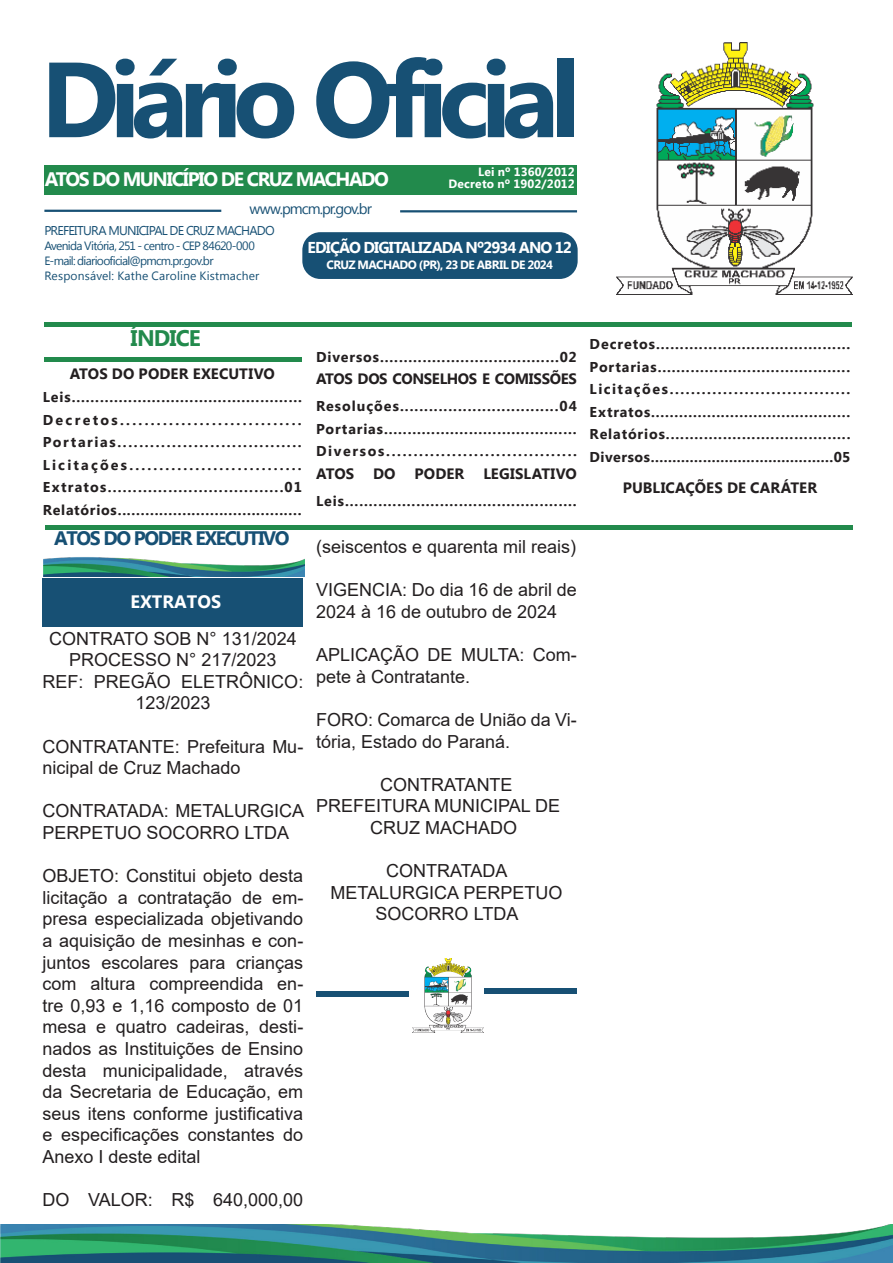
<style>
.page{position:relative;width:893px;height:1263px;background:#fff}
.page>*{position:absolute;margin:0;border:0;box-sizing:border-box;transform-origin:0 0}
.t1{font:700 106.5px "Myanmar Text";letter-spacing:-.085em;color:#175074}
.t2{font:700 22.5px "Myanmar Text";letter-spacing:-.04em;color:#228a4c}
.t3{font:700 19.5px "Myanmar Text";letter-spacing:-.075em;color:#fff}
.t4{font:700 19.5px "Myanmar Text";letter-spacing:-.07em;color:#175074}
.t5{font:18px/21.6px "Arial";color:#231f20}
.t6{font:700 18px "Myanmar Text";color:#fff}
.t7{font:700 15.75px "Myanmar Text";letter-spacing:-.055em;color:#fff}
.t8{font:700 15px "Myanmar Text";color:#231f20}
.t9{font:700 15px "Myanmar Text";letter-spacing:-.025em;color:#231f20}
.t10{font:15px "Myanmar Text";letter-spacing:-.065em;color:#175074}
.t11{font:700 14.25px/22.5px "Myanmar Text";letter-spacing:.065em;color:#231f20}
.t12{font:700 14.25px "Myanmar Text";letter-spacing:.035em;color:#231f20}
.t13{font:700 14.25px "Myanmar Text";letter-spacing:.085em;color:#231f20}
.t14{font:700 14.25px "Myanmar Text";letter-spacing:.105em;color:#231f20}
.t15{font:700 14.25px "Myanmar Text";letter-spacing:.115em;color:#231f20}
.t16{font:700 14.25px "Myanmar Text";letter-spacing:.11em;color:#231f20}
.t17{font:700 14.25px "Myanmar Text";letter-spacing:.15em;color:#231f20}
.t18{font:700 14.25px "Myanmar Text";letter-spacing:.16em;color:#231f20}
.t19{font:12.75px "Myanmar Text";letter-spacing:-.06em;color:#175074}
.t20{font:12px "Myanmar Text";letter-spacing:-.05em;color:#175074}
.t21{font:12px "Myanmar Text";letter-spacing:.015em;color:#175074}
.t22{font:700 12px "Myanmar Text";letter-spacing:-.05em;color:#fff}
.t23{font:700 12px "Myanmar Text";letter-spacing:.015em;color:#fff}
.t24{font:700 12px "Myanmar Text";letter-spacing:-.01em;color:#fff}
</style>
<div class="page">
<img style="left:616px;top:42px;width:236px;height:252px">
<div style="left:44px;top:165px;width:533px;height:29px;background:#228a4c"></div>
<hr style="left:44px;top:210px;width:177px;height:2px;background:#175074">
<hr style="left:400px;top:210px;width:177px;height:2px;background:#175074">
<div style="left:302px;top:232px;width:276px;height:47px;background:#175074;border-radius:18px"></div>
<hr style="left:44px;top:322px;width:808px;height:4px;background:#228a4c">
<hr style="left:45px;top:525px;width:808px;height:4px;background:#228a4c">
<div style="left:44px;top:357px;width:258px;height:5px;background:#228a4c"></div>
<img style="left:0;top:1224px;width:893px;height:39px">
<img style="left:43px;top:557px;width:261px;height:20px">
<svg style="left:316px;top:991px;width:93px;height:6px"></svg>
<img style="left:413px;top:959px;width:70px;height:74px">
<svg style="left:484px;top:988px;width:93px;height:6px"></svg>
<div style="left:43px;top:578px;width:260px;height:49px;background:#175074"></div>
<p class="t1" style="left:41px;top:38px;width:541px">Diário Oficial</p>
<p class="t3" style="left:45px;top:168px;width:346px">ATOS DO MUNICÍPIO DE CRUZ MACHADO</p>
<p class="t24" style="left:478px;top:164px;width:98px">Lei nº 1360/2012</p>
<p class="t23" style="left:448px;top:176px;width:128px">Decreto nº 1902/2012</p>
<p class="t10" style="left:249px;top:200px;width:124px">www.pmcm.pr.gov.br</p>
<p class="t19" style="left:44px;top:223px;width:232px">PREFEITURA MUNICIPAL DE CRUZ MACHADO</p>
<p class="t20" style="left:44px;top:239px;width:212px">Avenida Vitória, 251 - centro - CEP 84620-000</p>
<p class="t20" style="left:44px;top:254px;width:171px">E-mail: diariooficial@pmcm.pr.gov.br</p>
<p class="t21" style="left:44px;top:269px;width:217px">Responsável: Kathe Caroline Kistmacher</p>
<p class="t7" style="left:308px;top:238px;width:266px">EDIÇÃO DIGITALIZADA Nº2934 ANO 12</p>
<p class="t22" style="left:326px;top:258px;width:228px">CRUZ MACHADO (PR), 23 DE ABRIL DE 2024</p>
<p class="t2" style="left:131px;top:325px;width:72px">ÍNDICE</p>
<p class="t8" style="left:70px;top:365px;width:207px">ATOS DO PODER EXECUTIVO</p>
<p class="t11" style="left:43px;top:386px;width:261px">Leis.................................................</p>
<p class="t18" style="left:43px;top:411px;width:260px">Decretos..............................</p>
<p class="t16" style="left:43px;top:434px;width:260px">Portarias..................................</p>
<p class="t17" style="left:43px;top:456px;width:260px">Licitações.............................</p>
<p class="t13" style="left:43px;top:479px;width:261px">Extratos...................................01</p>
<p class="t11" style="left:43px;top:498px;width:260px">Relatórios........................................</p>
<p class="t4" style="left:54px;top:527px;width:237px">ATOS DO PODER EXECUTIVO</p>
<p class="t6" style="left:131px;top:592px;width:92px">EXTRATOS</p>
<p class="t5" style="left:49px;top:627px;width:249px">CONTRATO SOB N° 131/2024</p>
<p class="t5" style="left:69px;top:649px;width:209px">PROCESSO N° 217/2023</p>
<p class="t5" style="left:43px;top:670px;width:262px;text-align:center">REF: PREGÃO ELETRÔNICO:<br>123/2023</p>
<p class="t5" style="left:43px;top:735px;width:262px">CONTRATANTE: Prefeitura Mu&shy;nicipal de Cruz Machado</p>
<p class="t5" style="left:43px;top:800px;width:263px">CONTRATADA: METALURGICA<br>PERPETUO SOCORRO LTDA</p>
<p class="t5" style="left:43px;top:865px;width:262px;text-align:justify">OBJETO: Constitui objeto desta licitação a contratação de em&shy;presa especializada objetivando a aquisição de mesinhas e con&shy;juntos escolares para crianças com altura compreendida en&shy;tre 0,93 e 1,16 composto de 01 mesa e quatro cadeiras, desti&shy;nados as Instituições de Ensino desta municipalidade, através da Secretaria de Educação, em seus itens conforme justificativa e especificações constantes do Anexo I deste edital</p>
<p class="t5" style="left:43px;top:1189px;width:262px">DO VALOR: R$ 640,000,00</p>
<p class="t11" style="left:316px;top:345px;width:262px">Diversos......................................02</p>
<p class="t9" style="left:316px;top:370px;width:262px">ATOS DOS CONSELHOS E COMISSÕES</p>
<p class="t11" style="left:316px;top:395px;width:262px">Resoluções.................................04<br>Portarias.........................................</p>
<p class="t15" style="left:316px;top:443px;width:262px">Diversos...................................</p>
<p class="t8" style="left:316px;top:465px;width:40px">ATOS</p>
<p class="t8" style="left:373px;top:465px;width:24px">DO</p>
<p class="t8" style="left:415px;top:465px;width:51px">PODER</p>
<p class="t8" style="left:483px;top:465px;width:95px">LEGISLATIVO</p>
<p class="t11" style="left:316px;top:489px;width:262px">Leis.................................................</p>
<p class="t5" style="left:316px;top:536px;width:262px">(seiscentos e quarenta mil reais)</p>
<p class="t5" style="left:316px;top:579px;width:262px">VIGENCIA: Do dia 16 de abril de<br>2024 à 16 de outubro de 2024</p>
<p class="t5" style="left:316px;top:644px;width:262px">APLICAÇÃO DE MULTA: Com&shy;pete à Contratante.</p>
<p class="t5" style="left:316px;top:709px;width:262px">FORO: Comarca de União da Vi&shy;tória, Estado do Paraná.</p>
<p class="t5" style="left:380px;top:773px;width:134px">CONTRATANTE</p>
<p class="t5" style="left:370px;top:795px;width:192px;text-indent:-54px">PREFEITURA MUNICIPAL DE<br>CRUZ MACHADO</p>
<p class="t5" style="left:386px;top:860px;width:123px">CONTRATADA</p>
<p class="t5" style="left:331px;top:881px;width:233px">METALURGICA PERPETUO</p>
<p class="t5" style="left:376px;top:903px;width:144px">SOCORRO LTDA</p>
<p class="t11" style="left:590px;top:333px;width:262px">Decretos.........................................</p>
<p class="t11" style="left:590px;top:356px;width:262px">Portarias.........................................</p>
<p class="t14" style="left:590px;top:381px;width:262px">Licitações..................................</p>
<p class="t11" style="left:590px;top:401px;width:262px">Extratos...........................................</p>
<p class="t11" style="left:590px;top:423px;width:262px">Relatórios.......................................</p>
<p class="t12" style="left:590px;top:449px;width:262px">Diversos..........................................05</p>
<p class="t8" style="left:623px;top:479px;width:196px">PUBLICAÇÕES DE CARÁTER</p>
</div>
